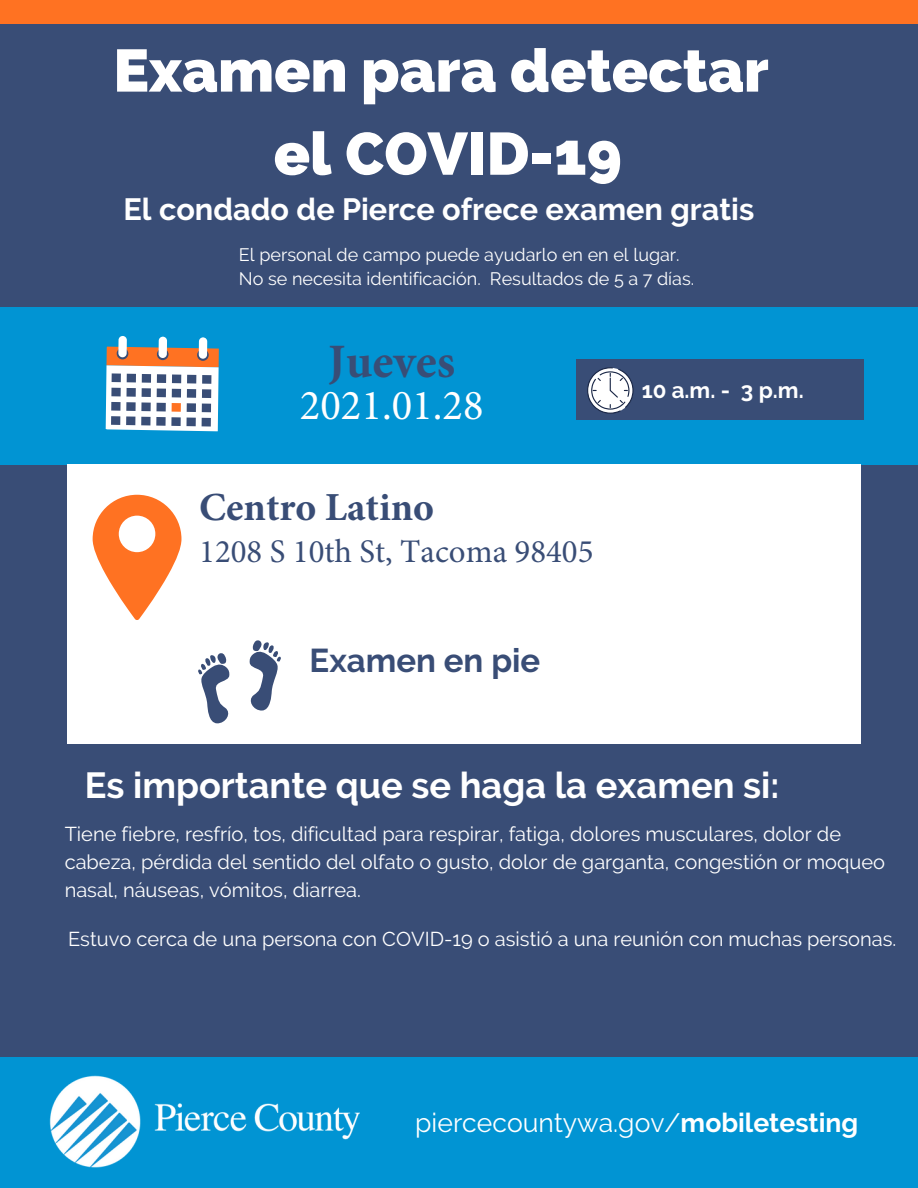
<style>
.page{position:relative;width:918px;height:1188px;background:#394d76}
.page>*{position:absolute;margin:0;border:0;box-sizing:border-box;transform-origin:0 0}
.t1{font:800 59.7px/83.1px "Raleway";color:#fff;text-align:center}
.t2{font:700 48px "Minion Pro";color:#394d76}
.t3{font:42.75px "Minion Pro";color:#fff}
.t4{font:700 39.75px "Minion Pro";color:#394d76}
.t5{font:700 36.15px "Raleway";color:#fff}
.t6{font:32.85px "Minion Pro";color:#394d76}
.t7{font:700 32.85px "Raleway";color:#394d76}
.t8{font:700 30.6px "Raleway";color:#fff}
.t9{font:26.55px "Raleway";color:#fff}
.t10{font:700 22.35px "Raleway";color:#fff}
.t11{font:20.1px/27.9px "Raleway";color:#fff}
.t12{font:18px/24.8px "Raleway";color:#fff}
.s1{font-weight:700}
</style>
<div class="page">
<div style="left:0;top:307px;width:918px;height:157px;background:#0194d3"></div>
<svg style="left:105px;top:336px;width:114px;height:96px"></svg>
<div style="left:112px;top:373px;width:9px;height:9px;background:#394d76"></div>
<div style="left:127px;top:374px;width:9px;height:8px;background:#394d76"></div>
<div style="left:142px;top:374px;width:9px;height:9px;background:#394d76"></div>
<div style="left:157px;top:374px;width:9px;height:9px;background:#394d76"></div>
<div style="left:172px;top:375px;width:9px;height:8px;background:#394d76"></div>
<div style="left:187px;top:375px;width:9px;height:9px;background:#394d76"></div>
<div style="left:202px;top:375px;width:9px;height:9px;background:#394d76"></div>
<div style="left:111px;top:388px;width:10px;height:8px;background:#394d76"></div>
<div style="left:126px;top:388px;width:10px;height:9px;background:#394d76"></div>
<div style="left:142px;top:388px;width:9px;height:9px;background:#394d76"></div>
<div style="left:157px;top:388px;width:9px;height:9px;background:#394d76"></div>
<div style="left:172px;top:389px;width:9px;height:9px;background:#394d76"></div>
<div style="left:187px;top:389px;width:9px;height:9px;background:#394d76"></div>
<div style="left:202px;top:389px;width:9px;height:9px;background:#394d76"></div>
<div style="left:111px;top:402px;width:10px;height:9px;background:#394d76"></div>
<div style="left:126px;top:402px;width:10px;height:9px;background:#394d76"></div>
<div style="left:141px;top:402px;width:10px;height:9px;background:#394d76"></div>
<div style="left:156px;top:403px;width:10px;height:8px;background:#394d76"></div>
<div style="left:172px;top:403px;width:9px;height:9px;background:#ff7222"></div>
<div style="left:187px;top:403px;width:9px;height:9px;background:#394d76"></div>
<div style="left:202px;top:404px;width:9px;height:8px;background:#394d76"></div>
<div style="left:111px;top:416px;width:9px;height:9px;background:#394d76"></div>
<div style="left:126px;top:416px;width:9px;height:9px;background:#394d76"></div>
<div style="left:141px;top:417px;width:10px;height:8px;background:#394d76"></div>
<div style="left:156px;top:417px;width:10px;height:9px;background:#394d76"></div>
<div style="left:171px;top:417px;width:10px;height:9px;background:#394d76"></div>
<div style="left:186px;top:418px;width:10px;height:8px;background:#394d76"></div>
<div style="left:202px;top:418px;width:9px;height:9px;background:#394d76"></div>
<svg style="left:117px;top:348px;width:11px;height:11px"></svg>
<div style="left:118px;top:336px;width:9px;height:21px;background:#fff;border-radius:4px"></div>
<svg style="left:157px;top:348px;width:12px;height:12px"></svg>
<div style="left:159px;top:337px;width:8px;height:21px;background:#fff;border-radius:4px"></div>
<svg style="left:197px;top:349px;width:12px;height:12px"></svg>
<div style="left:199px;top:337px;width:8px;height:22px;background:#fff;border-radius:4px"></div>
<div style="left:0;top:0;width:918px;height:24px;background:#ff7222"></div>
<div style="left:576px;top:359px;width:288px;height:61px;background:#394d76"></div>
<svg style="left:587px;top:367px;width:46px;height:46px"></svg>
<div style="left:0;top:1057px;width:918px;height:131px;background:#0194d3"></div>
<img style="left:50px;top:1076px;width:309px;height:91px">
<div style="left:67px;top:464px;width:793px;height:280px;background:#fff"></div>
<svg style="left:93px;top:495px;width:88px;height:125px"></svg>
<div style="left:119px;top:516px;width:36px;height:36px;background:#fff;border-radius:50%"></div>
<svg style="left:249px;top:640px;width:32px;height:71px"></svg>
<svg style="left:198px;top:653px;width:32px;height:71px"></svg>
<h1 class="t1" style="left:113px;top:29px;width:657px">Examen para detectar el COVID-19</h1>
<h3 class="t8" style="left:124px;top:191px;width:632px">El condado de Pierce ofrece examen gratis</h3>
<p class="t12" style="left:239px;top:242px;width:457px">El personal de campo puede ayudarlo en en el lugar.<br>No se necesita identificación. Resultados de 5 a 7 días.</p>
<h2 class="t2" style="left:328px;top:328px;width:128px">Jueves</h2>
<h3 class="t3" style="left:300px;top:377px;width:185px">2021.01.28</h3>
<p class="t10" style="left:642px;top:377px;width:164px">10 a.m. - 3 p.m.</p>
<h3 class="t4" style="left:199px;top:479px;width:237px">Centro Latino</h3>
<h3 class="t6" style="left:199px;top:530px;width:396px">1208 S 10th St, Tacoma 98405</h3>
<h3 class="t7" style="left:310px;top:641px;width:232px">Examen en pie</h3>
<h3 class="t5" style="left:85px;top:764px;width:696px">Es importante que se haga la examen si:</h3>
<p class="t11" style="left:65px;top:820px;width:822px">Tiene fiebre, resfrío, tos, dificultad para respirar, fatiga, dolores musculares, dolor de cabeza, pérdida del sentido del olfato o gusto, dolor de garganta, congestión or moqueo nasal, náuseas, vómitos, diarrea.</p>
<p class="t11" style="left:68px;top:925px;width:830px">Estuvo cerca de una persona con COVID-19 o asistió a una reunión con muchas personas.</p>
<h3 class="t9" style="left:415px;top:1107px;width:445px">piercecountywa.gov/<span class="s1">mobiletesting</span></h3>
</div>
